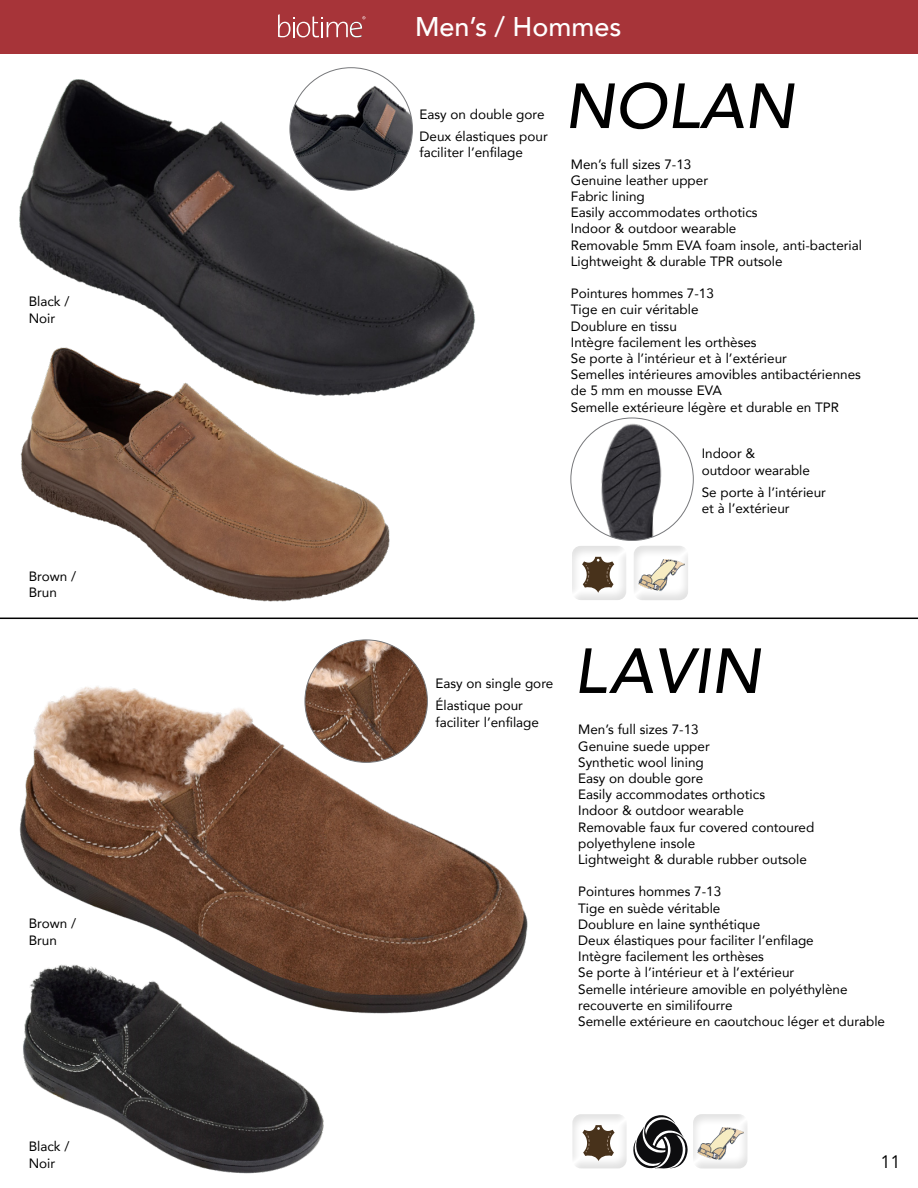
<style>
.page{position:relative;width:918px;height:1188px;background:#fff}
.page>*{position:absolute;margin:0;border:0;box-sizing:border-box;transform-origin:0 0}
.t1{font:italic 500 63px "Avenir";color:#000}
.t2{font:500 27px "Avenir";color:#fff}
.t3{font:18px "Avenir";color:#000}
.t4{font:13.5px/16.2px "Avenir";color:#000}
</style>
<div class="page">
<hr style="left:0;top:618px;width:918px;height:1px;background:#000">
<img style="left:19px;top:664px;width:509px;height:350px">
<img style="left:19px;top:955px;width:314px;height:219px">
<div style="left:572px;top:1112px;width:57px;height:57px;background:#000;opacity:.12"></div>
<svg style="left:582px;top:1125px;width:33px;height:36px"></svg>
<svg style="left:633px;top:1115px;width:55px;height:54px"></svg>
<div style="left:692px;top:1112px;width:57px;height:57px;background:#000;opacity:.12"></div>
<img style="left:696px;top:1125px;width:48px;height:35px">
<img style="left:305px;top:640px;width:122px;height:122px;border-radius:61px">
<div style="left:0;top:0;width:918px;height:53px;background:#a73439"></div>
<svg style="left:278px;top:14px;width:87px;height:23px"></svg>
<div style="left:572px;top:543px;width:57px;height:57px;background:#000;opacity:.12"></div>
<svg style="left:582px;top:557px;width:32px;height:36px"></svg>
<div style="left:633px;top:544px;width:57px;height:57px;background:#000;opacity:.12"></div>
<img style="left:637px;top:557px;width:47px;height:35px">
<img style="left:0;top:406px;width:421px;height:214px">
<img style="left:19px;top:72px;width:456px;height:334px">
<img style="left:290px;top:68px;width:122px;height:122px;border-radius:61px">
<img style="left:571px;top:420px;width:122px;height:120px">
<p class="t4" style="left:29px;top:293px;width:42px">Black /<br>Noir</p>
<p class="t4" style="left:29px;top:568px;width:49px">Brown /<br>Brun</p>
<p class="t4" style="left:29px;top:915px;width:49px">Brown /<br>Brun</p>
<p class="t4" style="left:29px;top:1138px;width:42px">Black /<br>Noir</p>
<p class="t2" style="left:415px;top:4px;width:208px">Men’s / Hommes</p>
<h2 class="t2" style="left:339px;top:4px;width:235px">WOMEN’S BOOTS</h2>
<p class="t4" style="left:420px;top:106px;width:127px">Easy on double gore</p>
<p class="t4" style="left:420px;top:128px;width:130px">Deux élastiques pour faciliter l’enfilage</p>
<p class="t1" style="left:564px;top:69px;width:231px">NOLAN</p>
<p class="t4" style="left:571px;top:155px;width:122px">Men’s full sizes 7-13</p>
<p class="t4" style="left:571px;top:172px;width:139px">Genuine leather upper</p>
<p class="t4" style="left:571px;top:188px;width:76px">Fabric lining</p>
<p class="t4" style="left:571px;top:204px;width:188px">Easily accommodates orthotics</p>
<p class="t4" style="left:571px;top:220px;width:167px">Indoor &amp; outdoor wearable</p>
<p class="t4" style="left:571px;top:236px;width:293px">Removable 5mm EVA foam insole, anti-bacterial</p>
<p class="t4" style="left:571px;top:253px;width:213px">Lightweight &amp; durable TPR outsole</p>
<p class="t4" style="left:571px;top:285px;width:145px">Pointures hommes 7-13</p>
<p class="t4" style="left:571px;top:301px;width:129px">Tige en cuir véritable</p>
<p class="t4" style="left:571px;top:317px;width:108px">Doublure en tissu</p>
<p class="t4" style="left:571px;top:334px;width:187px">Intègre facilement les orthèses</p>
<p class="t4" style="left:571px;top:350px;width:218px">Se porte à l’intérieur et à l’extérieur</p>
<p class="t4" style="left:571px;top:366px;width:292px">Semelles intérieures amovibles antibactériennes de 5 mm en mousse EVA</p>
<p class="t4" style="left:571px;top:398px;width:270px">Semelle extérieure légère et durable en TPR</p>
<p class="t4" style="left:702px;top:445px;width:110px">Indoor &amp;<br>outdoor wearable</p>
<p class="t4" style="left:702px;top:484px;width:126px">Se porte à l’intérieur et à l’extérieur</p>
<p class="t4" style="left:436px;top:675px;width:119px">Easy on single gore</p>
<p class="t4" style="left:436px;top:697px;width:105px">Élastique pour faciliter l’enfilage</p>
<p class="t1" style="left:574px;top:634px;width:188px">LAVIN</p>
<p class="t4" style="left:578px;top:721px;width:122px">Men’s full sizes 7-13</p>
<p class="t4" style="left:578px;top:737px;width:133px">Genuine suede upper</p>
<p class="t4" style="left:578px;top:754px;width:127px">Synthetic wool lining</p>
<p class="t4" style="left:578px;top:770px;width:127px">Easy on double gore</p>
<p class="t4" style="left:578px;top:786px;width:188px">Easily accommodates orthotics</p>
<p class="t4" style="left:578px;top:802px;width:167px">Indoor &amp; outdoor wearable</p>
<p class="t4" style="left:578px;top:818px;width:238px">Removable faux fur covered contoured polyethylene insole</p>
<p class="t4" style="left:578px;top:851px;width:230px">Lightweight &amp; durable rubber outsole</p>
<p class="t4" style="left:578px;top:883px;width:145px">Pointures hommes 7-13</p>
<p class="t4" style="left:578px;top:899px;width:144px">Tige en suède véritable</p>
<p class="t4" style="left:578px;top:916px;width:184px">Doublure en laine synthétique</p>
<p class="t4" style="left:578px;top:932px;width:237px">Deux élastiques pour faciliter l’enfilage</p>
<p class="t4" style="left:578px;top:948px;width:187px">Intègre facilement les orthèses</p>
<p class="t4" style="left:578px;top:964px;width:218px">Se porte à l’intérieur et à l’extérieur</p>
<p class="t4" style="left:578px;top:980px;width:271px">Semelle intérieure amovible en polyéthylène recouverte en similifourre</p>
<p class="t4" style="left:578px;top:1013px;width:308px">Semelle extérieure en caoutchouc léger et durable</p>
<h3 class="t3" style="left:880px;top:1151px;width:22px">11</h3>
</div>
